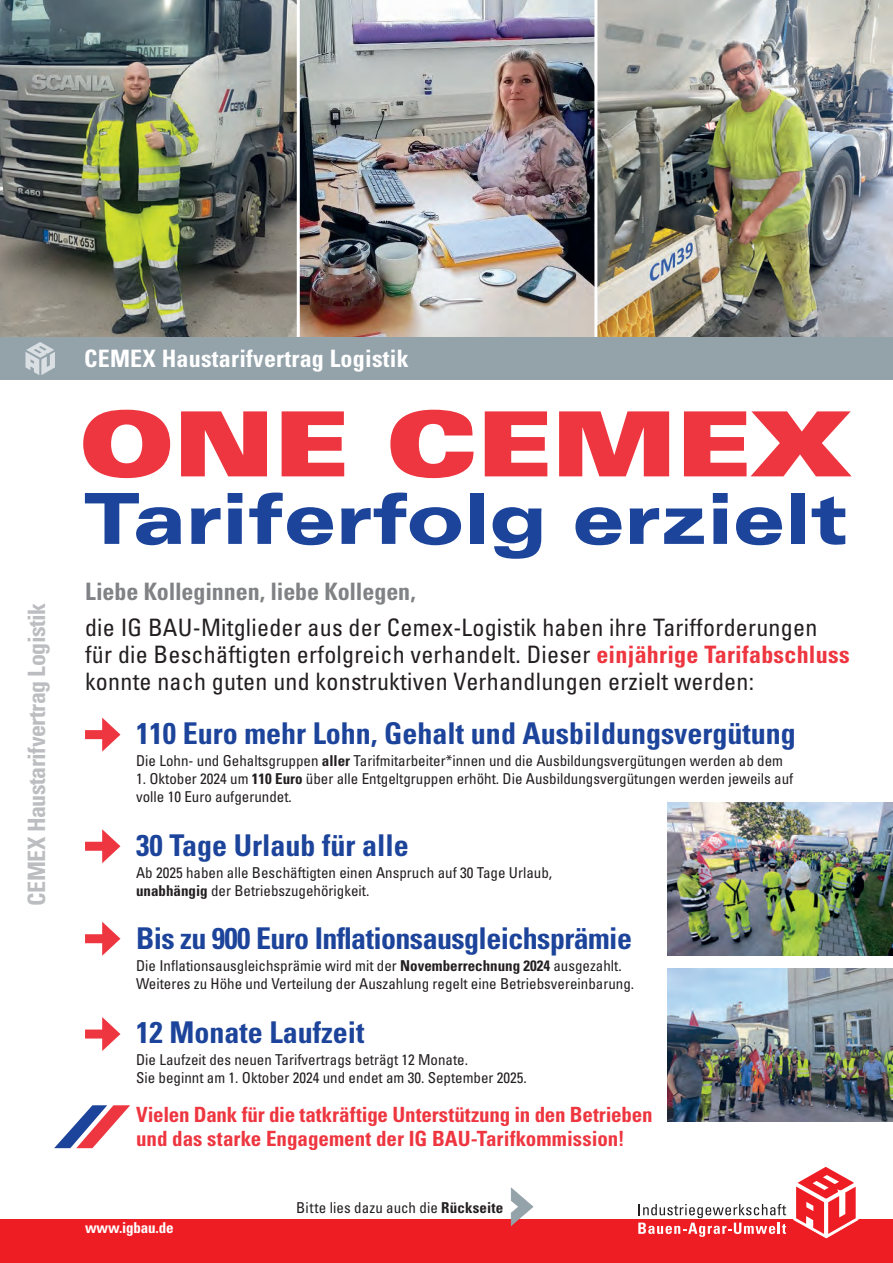
<style>
.page{position:relative;width:893px;height:1263px;background:#fff}
.page>*{position:absolute;margin:0;border:0;box-sizing:border-box;transform-origin:0 0}
._01_Head{font:900 expanded 90px "Univers";letter-spacing:-.005em;color:#ee3640}
._01_Head-2{font:900 expanded 70.5px "Univers";letter-spacing:-.005em;color:#1d449b}
.Forderungen{font:700 condensed 30px "Univers";color:#1d449b}
.Forderungen-2{font:700 condensed 30px "Univers";letter-spacing:-.02em;color:#1d449b}
._03_Grundtext{font:condensed 24px/27px "Univers";letter-spacing:.01em;color:#231f20}
._03_Grundtext-2{font:700 condensed 24px "Univers";letter-spacing:-.005em;color:#808285}
.Gestürzte_Zeile{font:700 condensed 24px "Univers";letter-spacing:-.02em;color:#bcbdc0}
._03_Grundtext-3{font:700 condensed 24px "Univers";letter-spacing:.01em;color:#fff}
.Zwiti{font:700 condensed 21px/24px "Univers";color:#ee3640}
.Forderungen-3{font:condensed 15px/18px "Univers";color:#231f20}
.Fließtext{font:condensed 15px "Univers";letter-spacing:.01em;color:#231f20}
.t1{font:700 condensed 15px "Univers";letter-spacing:-.01em;color:#fff}
.s1{font-weight:700;color:#ee3640}
.s2{font-weight:700}
</style>
<div class="page">
<img style="left:0;top:0;width:297px;height:337px">
<img style="left:300px;top:0;width:294px;height:337px">
<img style="left:597px;top:0;width:296px;height:337px">
<div style="left:0;top:1219px;width:893px;height:44px;background:#ee1d23"></div>
<svg style="left:794px;top:1166px;width:64px;height:72px"></svg>
<svg style="left:638px;top:1204px;width:148px;height:33px"></svg>
<div style="left:0;top:337px;width:893px;height:42px;background:#94a2aa"></div>
<svg style="left:25px;top:342px;width:30px;height:33px"></svg>
<svg style="left:510px;top:1187px;width:24px;height:39px"></svg>
<div style="left:85px;top:730px;width:24px;height:9px;background:#ee3640"></div>
<svg style="left:102px;top:718px;width:18px;height:34px"></svg>
<div style="left:85px;top:842px;width:24px;height:9px;background:#ee3640"></div>
<svg style="left:102px;top:829px;width:18px;height:34px"></svg>
<div style="left:85px;top:1029px;width:24px;height:9px;background:#ee3640"></div>
<svg style="left:102px;top:1017px;width:18px;height:34px"></svg>
<div style="left:85px;top:934px;width:24px;height:9px;background:#ee3640"></div>
<svg style="left:102px;top:922px;width:18px;height:34px"></svg>
<img style="left:668px;top:803px;width:225px;height:153px">
<img style="left:668px;top:968px;width:225px;height:153px">
<svg style="left:54px;top:1105px;width:76px;height:43px"></svg>
<p class="Gestürzte_Zeile" style="left:22px;top:905px;width:304px;rotate:-90deg">CEMEX Haustarifvertrag Logistik</p>
<p class="_03_Grundtext-3" style="left:84px;top:344px;width:326px">CEMEX Haustarifvertrag Logistik</p>
<p class="_01_Head" style="left:79px;top:391px;width:774px">ONE CEMEX</p>
<p class="_01_Head-2" style="left:83px;top:478px;width:765px">Tariferfolg erzielt</p>
<p class="_03_Grundtext-2" style="left:85px;top:577px;width:332px">Liebe Kolleginnen, liebe Kollegen,</p>
<p class="_03_Grundtext" style="left:85px;top:613px;width:766px">die IG BAU-Mitglieder aus der Cemex-Logistik haben ihre Tarifforderungen für die Beschäftigten erfolgreich verhandelt. Dieser <span class="s1">einjährige Tarifabschluss </span>konnte nach guten und konstruktiven Verhandlungen erzielt werden:</p>
<p class="Forderungen" style="left:136px;top:715px;width:661px">110 Euro mehr Lohn, Gehalt und Ausbildungsvergütung</p>
<p class="Forderungen-3" style="left:136px;top:751px;width:648px">Die Lohn- und Gehaltsgruppen <span class="s2">aller</span> Tarifmitarbeiter*innen und die Ausbildungsvergütungen werden ab dem</p>
<p class="Forderungen-3" style="left:136px;top:769px;width:659px">1. Oktober 2024 um <span class="s2">110 Euro</span> über alle Entgeltgruppen erhöht. Die Ausbildungsvergütungen werden jeweils auf volle 10 Euro aufgerundet.</p>
<p class="Forderungen" style="left:136px;top:826px;width:274px">30 Tage Urlaub für alle</p>
<p class="Forderungen-3" style="left:136px;top:863px;width:418px">Ab 2025 haben alle Beschäftigten einen Anspruch auf 30 Tage Urlaub, <span class="s2">unabhängig</span> der Betriebszugehörigkeit.</p>
<p class="Forderungen-2" style="left:136px;top:920px;width:497px">Bis zu 900 Euro Inflationsausgleichsprämie</p>
<p class="Forderungen-3" style="left:136px;top:956px;width:500px">Die Inflationsausgleichsprämie wird mit der <span class="s2">Novemberrechnung 2024</span> ausgezahlt.<br>Weiteres zu Höhe und Verteilung der Auszahlung regelt eine Betriebsvereinbarung.</p>
<p class="Forderungen" style="left:136px;top:1013px;width:230px">12 Monate Laufzeit</p>
<p class="Forderungen-3" style="left:136px;top:1050px;width:392px">Die Laufzeit des neuen Tarifvertrags beträgt 12 Monate.<br>Sie beginnt am 1. Oktober 2024 und endet am 30. September 2025.</p>
<p class="Zwiti" style="left:136px;top:1102px;width:518px">Vielen Dank für die tatkräftige Unterstützung in den Betrieben und das starke Engagement der IG BAU-Tarifkommission!</p>
<p class="t1" style="left:85px;top:1219px;width:90px">www.igbau.de</p>
<p class="Fließtext" style="left:296px;top:1198px;width:209px">Bitte lies dazu auch die <span class="s2">Rückseite</span></p>
</div>
